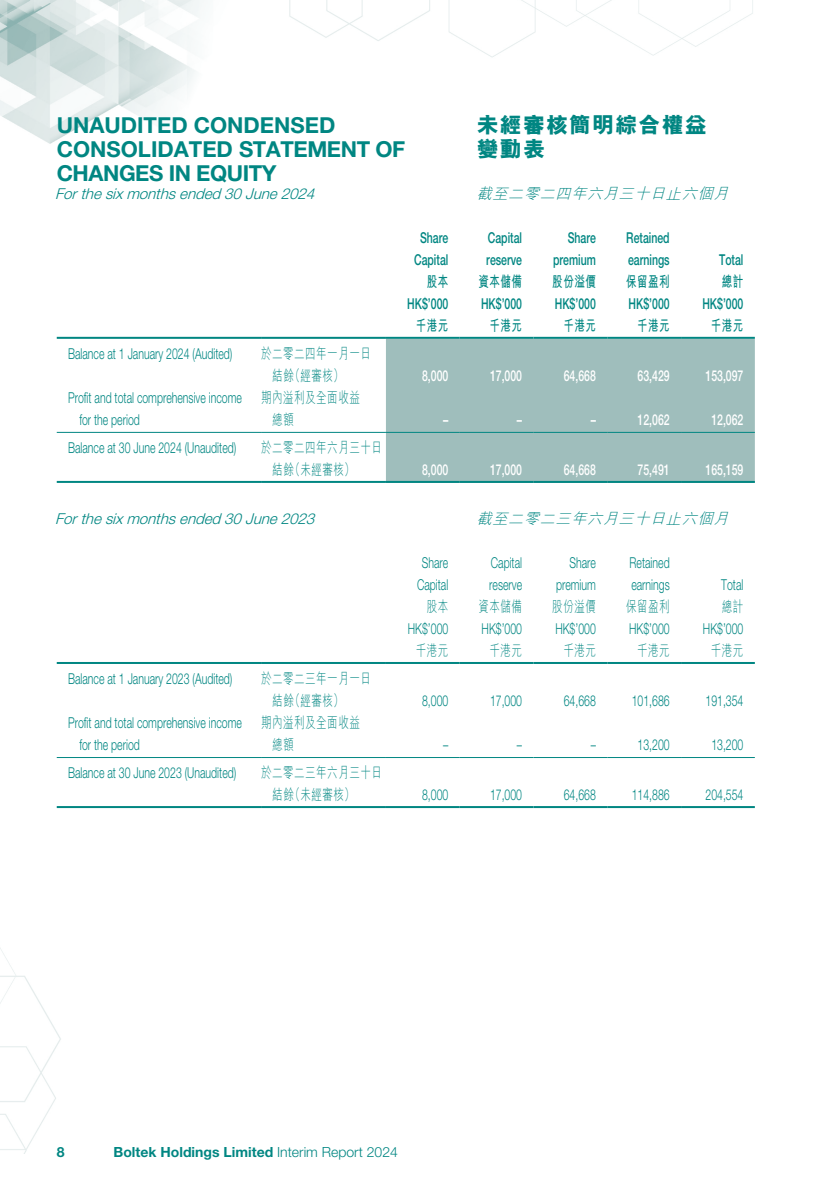
<style>
.page{position:relative;width:840px;height:1191px;background:#fff}
.page>*{position:absolute;margin:0;border:0;box-sizing:border-box;transform-origin:0 0}
.t1{font:700 22px/24px "Helvetica Neue LT Std";color:#008682}
.t2{font:800 22px/24px "M Hei HK";letter-spacing:.05em;color:#008682}
.t3{font:300 15px/22px "Helvetica Neue LT Std";color:#008682;scale:.7 1}
.t4{font:300 15px/22px "M Hei HK";letter-spacing:.05em;color:#008682;scale:.7 1}
.t5{font:500 15px/22px "Helvetica Neue LT Std";color:#008682;scale:.7 1}
.t6{font:500 15px "Helvetica Neue LT Std";color:#fff;scale:.7 1}
.t7{font:italic 300 15px "Helvetica Neue LT Std";color:#008682}
.t8{font:italic 300 15px "M Hei HK";color:#008682}
.t9{font:700 15px "M Hei HK";letter-spacing:.05em;color:#008682;scale:.7 1}
.t10{font:700 14px "Helvetica Neue LT Std";color:#008682}
.s1{font-weight:300}
</style>
<div class="page">
<img style="left:0;top:0;width:755px;height:1153px">
<div style="left:386px;top:339px;width:368px;height:142px;background:#9fbebc"></div>
<hr style="left:57px;top:337px;width:204px;height:2px;background:#008682">
<hr style="left:261px;top:337px;width:125px;height:2px;background:#008682">
<hr style="left:386px;top:337px;width:73px;height:2px;background:#008682">
<hr style="left:459px;top:337px;width:74px;height:2px;background:#008682">
<hr style="left:533px;top:337px;width:74px;height:2px;background:#008682">
<hr style="left:607px;top:337px;width:73px;height:2px;background:#008682">
<hr style="left:680px;top:337px;width:74px;height:2px;background:#008682">
<hr style="left:57px;top:432px;width:204px;height:1px;background:#008682">
<hr style="left:261px;top:432px;width:125px;height:1px;background:#008682">
<hr style="left:386px;top:432px;width:73px;height:1px;background:#008682">
<hr style="left:459px;top:432px;width:74px;height:1px;background:#008682">
<hr style="left:533px;top:432px;width:74px;height:1px;background:#008682">
<hr style="left:607px;top:432px;width:73px;height:1px;background:#008682">
<hr style="left:680px;top:432px;width:74px;height:1px;background:#008682">
<hr style="left:57px;top:481px;width:204px;height:2px;background:#008682">
<hr style="left:261px;top:481px;width:125px;height:2px;background:#008682">
<hr style="left:386px;top:481px;width:73px;height:2px;background:#008682">
<hr style="left:459px;top:481px;width:74px;height:2px;background:#008682">
<hr style="left:533px;top:481px;width:74px;height:2px;background:#008682">
<hr style="left:607px;top:481px;width:73px;height:2px;background:#008682">
<hr style="left:680px;top:481px;width:74px;height:2px;background:#008682">
<hr style="left:57px;top:662px;width:204px;height:2px;background:#008682">
<hr style="left:261px;top:662px;width:125px;height:2px;background:#008682">
<hr style="left:386px;top:662px;width:73px;height:2px;background:#008682">
<hr style="left:459px;top:662px;width:74px;height:2px;background:#008682">
<hr style="left:533px;top:662px;width:74px;height:2px;background:#008682">
<hr style="left:607px;top:662px;width:73px;height:2px;background:#008682">
<hr style="left:680px;top:662px;width:74px;height:2px;background:#008682">
<hr style="left:57px;top:757px;width:204px;height:1px;background:#008682">
<hr style="left:261px;top:757px;width:125px;height:1px;background:#008682">
<hr style="left:386px;top:757px;width:73px;height:1px;background:#008682">
<hr style="left:459px;top:757px;width:74px;height:1px;background:#008682">
<hr style="left:533px;top:757px;width:74px;height:1px;background:#008682">
<hr style="left:607px;top:757px;width:73px;height:1px;background:#008682">
<hr style="left:680px;top:757px;width:74px;height:1px;background:#008682">
<hr style="left:57px;top:806px;width:204px;height:2px;background:#008682">
<hr style="left:261px;top:806px;width:125px;height:2px;background:#008682">
<hr style="left:386px;top:806px;width:73px;height:2px;background:#008682">
<hr style="left:459px;top:806px;width:74px;height:2px;background:#008682">
<hr style="left:533px;top:806px;width:74px;height:2px;background:#008682">
<hr style="left:607px;top:806px;width:73px;height:2px;background:#008682">
<hr style="left:680px;top:806px;width:74px;height:2px;background:#008682">
<h1 class="t1" style="left:57px;top:113px;width:350px">UNAUDITED CONDENSED<br>CONSOLIDATED STATEMENT OF<br>CHANGES IN EQUITY</h1>
<p class="t7" style="left:55px;top:184px;width:265px">Forthesixmonthsended30June2024</p>
<h1 class="t2" style="left:476px;top:113px;width:231px">未經審核簡明綜合權益變動表</h1>
<p class="t8" style="left:476px;top:186px;width:257px">截至二零二四年六月三十日止六個月</p>
<p class="t5" style="left:414px;top:226px;width:50px;text-align:center">Share<br>Capital</p>
<p class="t5" style="left:486px;top:226px;width:53px">Capital reserve</p>
<p class="t5" style="left:552px;top:226px;width:63px;text-align:right">Share premium</p>
<p class="t5" style="left:626px;top:226px;width:63px">Retained earnings</p>
<p class="t5" style="left:718px;top:248px;width:36px">Total</p>
<p class="t3" style="left:68px;top:342px;width:236px">Balance at 1 January 2024 (Audited)</p>
<p class="t4" style="left:272px;top:342px;width:142px;text-indent:-11px">於二零二四年一月一日結餘（經審核）</p>
<p class="t3" style="left:79px;top:386px;width:234px;text-indent:-11px">Profit and total comprehensive income for the period</p>
<p class="t4" style="left:272px;top:386px;width:126px;text-indent:-11px">期內溢利及全面收益總額</p>
<p class="t3" style="left:68px;top:436px;width:242px">Balance at 30 June 2024 (Unaudited)</p>
<p class="t4" style="left:272px;top:436px;width:158px;text-indent:-11px">於二零二四年六月三十日結餘（未經審核）</p>
<p class="t7" style="left:55px;top:509px;width:265px">Forthesixmonthsended30June2023</p>
<p class="t3" style="left:68px;top:667px;width:236px">Balance at 1 January 2023 (Audited)</p>
<p class="t4" style="left:272px;top:667px;width:142px;text-indent:-11px">於二零二三年一月一日結餘（經審核）</p>
<p class="t3" style="left:79px;top:711px;width:234px;text-indent:-11px">Profit and total comprehensive income for the period</p>
<p class="t4" style="left:272px;top:711px;width:126px;text-indent:-11px">期內溢利及全面收益總額</p>
<p class="t3" style="left:68px;top:761px;width:242px">Balance at 30 June 2023 (Unaudited)</p>
<p class="t4" style="left:272px;top:761px;width:158px;text-indent:-11px">於二零二三年六月三十日結餘（未經審核）</p>
<p class="t9" style="left:426px;top:270px;width:32px">股本</p>
<p class="t9" style="left:478px;top:270px;width:64px">資本儲備</p>
<p class="t9" style="left:552px;top:270px;width:64px">股份溢價</p>
<p class="t9" style="left:625px;top:270px;width:64px">保留盈利</p>
<p class="t9" style="left:721px;top:270px;width:32px">總計</p>
<p class="t5" style="left:407px;top:292px;width:60px">HK$’000</p>
<p class="t5" style="left:481px;top:292px;width:60px">HK$’000</p>
<p class="t5" style="left:554px;top:292px;width:60px">HK$’000</p>
<p class="t5" style="left:628px;top:292px;width:60px">HK$’000</p>
<p class="t5" style="left:702px;top:292px;width:60px">HK$’000</p>
<p class="t9" style="left:415px;top:314px;width:48px">千港元</p>
<p class="t9" style="left:489px;top:314px;width:48px">千港元</p>
<p class="t9" style="left:563px;top:314px;width:48px">千港元</p>
<p class="t9" style="left:636px;top:314px;width:48px">千港元</p>
<p class="t9" style="left:710px;top:314px;width:48px">千港元</p>
<p class="t6" style="left:422px;top:367px;width:39px">8,000</p>
<p class="t6" style="left:489px;top:367px;width:47px">17,000</p>
<p class="t6" style="left:563px;top:367px;width:47px">64,668</p>
<p class="t6" style="left:637px;top:367px;width:47px">63,429</p>
<p class="t6" style="left:705px;top:367px;width:56px">153,097</p>
<p class="t6" style="left:443px;top:411px;width:9px">–</p>
<p class="t6" style="left:516px;top:411px;width:9px">–</p>
<p class="t6" style="left:590px;top:411px;width:9px">–</p>
<p class="t6" style="left:637px;top:411px;width:47px">12,062</p>
<p class="t6" style="left:711px;top:411px;width:47px">12,062</p>
<p class="t6" style="left:422px;top:461px;width:39px">8,000</p>
<p class="t6" style="left:489px;top:461px;width:47px">17,000</p>
<p class="t6" style="left:563px;top:461px;width:47px">64,668</p>
<p class="t6" style="left:637px;top:461px;width:47px">75,491</p>
<p class="t6" style="left:705px;top:461px;width:56px">165,159</p>
<p class="t8" style="left:476px;top:511px;width:257px">截至二零二三年六月三十日止六個月</p>
<p class="t3" style="left:417px;top:551px;width:46px;text-align:center">Share<br>Capital</p>
<p class="t3" style="left:489px;top:551px;width:48px">Capital reserve</p>
<p class="t3" style="left:555px;top:551px;width:58px;text-align:right">Share premium</p>
<p class="t3" style="left:629px;top:551px;width:59px">Retained earnings</p>
<p class="t3" style="left:720px;top:573px;width:33px">Total</p>
<p class="t4" style="left:426px;top:595px;width:32px">股本</p>
<p class="t4" style="left:478px;top:595px;width:64px">資本儲備</p>
<p class="t4" style="left:552px;top:595px;width:64px">股份溢價</p>
<p class="t4" style="left:625px;top:595px;width:64px">保留盈利</p>
<p class="t4" style="left:721px;top:595px;width:32px">總計</p>
<p class="t3" style="left:407px;top:617px;width:59px">HK$’000</p>
<p class="t3" style="left:481px;top:617px;width:59px">HK$’000</p>
<p class="t3" style="left:555px;top:617px;width:59px">HK$’000</p>
<p class="t3" style="left:628px;top:617px;width:59px">HK$’000</p>
<p class="t3" style="left:702px;top:617px;width:59px">HK$’000</p>
<p class="t4" style="left:415px;top:639px;width:48px">千港元</p>
<p class="t4" style="left:489px;top:639px;width:48px">千港元</p>
<p class="t4" style="left:563px;top:639px;width:48px">千港元</p>
<p class="t4" style="left:636px;top:639px;width:48px">千港元</p>
<p class="t4" style="left:710px;top:639px;width:48px">千港元</p>
<p class="t3" style="left:422px;top:689px;width:39px">8,000</p>
<p class="t3" style="left:489px;top:689px;width:47px">17,000</p>
<p class="t3" style="left:563px;top:689px;width:47px">64,668</p>
<p class="t3" style="left:631px;top:689px;width:56px">101,686</p>
<p class="t3" style="left:705px;top:689px;width:56px">191,354</p>
<p class="t3" style="left:443px;top:733px;width:9px">–</p>
<p class="t3" style="left:516px;top:733px;width:9px">–</p>
<p class="t3" style="left:590px;top:733px;width:9px">–</p>
<p class="t3" style="left:637px;top:733px;width:47px">13,200</p>
<p class="t3" style="left:711px;top:733px;width:47px">13,200</p>
<p class="t3" style="left:422px;top:783px;width:39px">8,000</p>
<p class="t3" style="left:489px;top:783px;width:47px">17,000</p>
<p class="t3" style="left:563px;top:783px;width:47px">64,668</p>
<p class="t3" style="left:631px;top:783px;width:56px">114,886</p>
<p class="t3" style="left:705px;top:783px;width:56px">204,554</p>
<p class="t10" style="left:57px;top:1143px;width:9px">8</p>
<p class="t10" style="left:113px;top:1143px;width:286px">Boltek Holdings Limited <span class="s1">Interim Report 2024</span></p>
</div>
